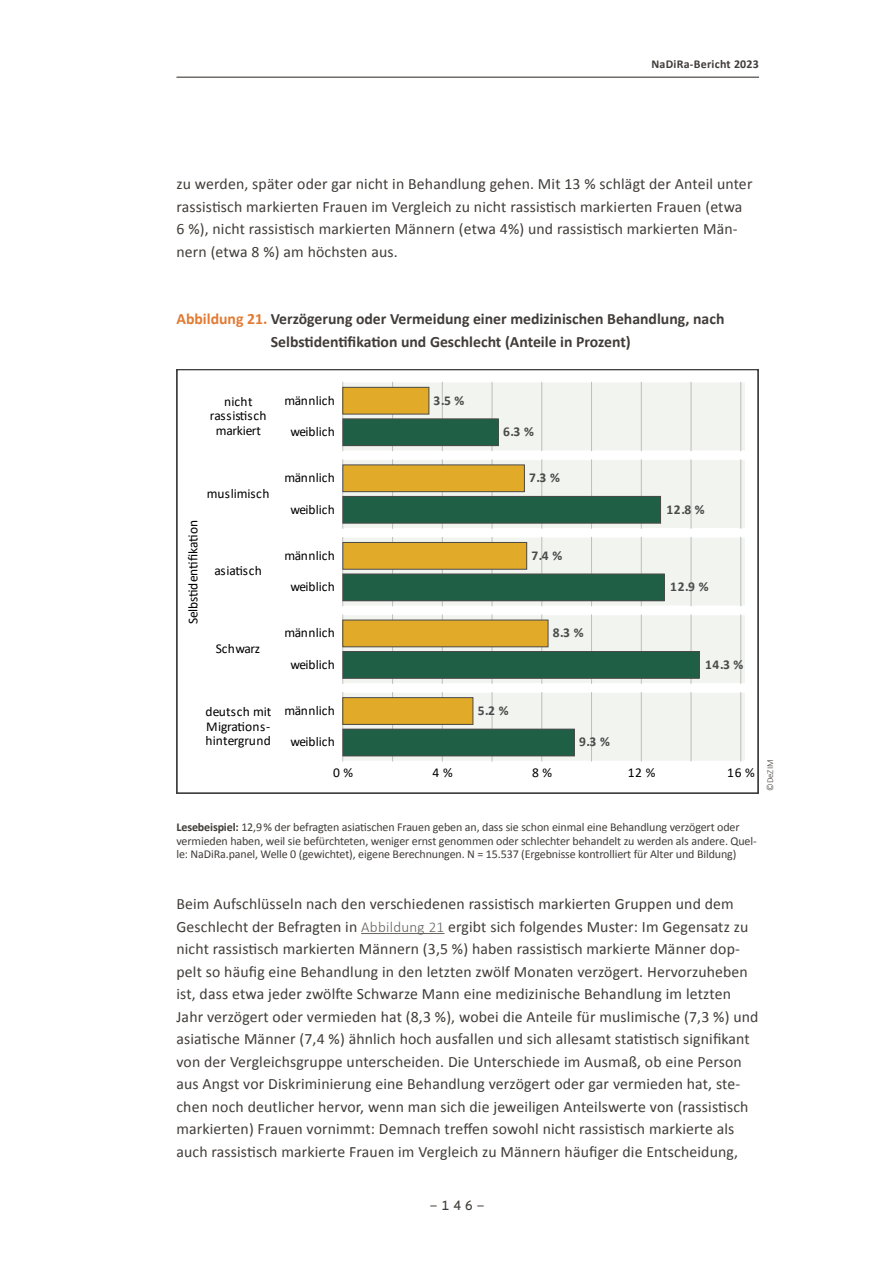
<style>
.page{position:relative;width:893px;height:1263px;background:#fff}
.page>*{position:absolute;margin:0;border:0;box-sizing:border-box;transform-origin:0 0}
.Fließtext_NMB{font:15.75px/22.5px "Calibri";letter-spacing:.01em;color:#413c38}
.Abbildung_Überschrift_NMB{font:700 15.75px/22.5px "Calibri";color:#413c38;text-align:center}
.t1{font:13.5px/14.5px "Calibri";letter-spacing:-.005em;color:#000;text-align:center}
.t2{font:700 13.5px "Calibri";color:#4b4b4b}
.t3{font:300 13.5px "Overpass Mono";color:#413c38}
.Bildunterschrift_NMB{font:12px/13.5px "Calibri";letter-spacing:-.01em;color:#413c38}
.t4{font:700 12px "Calibri";letter-spacing:.02em;color:#413c38}
.t5{font:300 9px "Calibri";color:#413c38}
.s1{color:#e37a32}
.s2{font-weight:700}
.s3{font-weight:300;font-size:15px;color:#666360}
</style>
<div class="page">
<hr style="left:176px;top:77px;width:583px;height:1px;background:#413c38">
<svg style="left:176px;top:369px;width:582px;height:425px"></svg>
<div style="left:343px;top:382px;width:403px;height:69px;background:#f2f4ef"></div>
<hr style="left:392px;top:382px;width:1px;height:69px;background:#bebebe">
<hr style="left:492px;top:382px;width:1px;height:69px;background:#bebebe">
<hr style="left:591px;top:382px;width:1px;height:69px;background:#bebebe">
<hr style="left:691px;top:382px;width:1px;height:69px;background:#bebebe">
<hr style="left:343px;top:382px;width:1px;height:69px;background:#bebebe">
<hr style="left:442px;top:382px;width:1px;height:69px;background:#bebebe">
<hr style="left:541px;top:382px;width:1px;height:69px;background:#bebebe">
<hr style="left:641px;top:382px;width:1px;height:69px;background:#bebebe">
<hr style="left:740px;top:382px;width:1px;height:69px;background:#bebebe">
<div style="left:343px;top:387px;width:86px;height:27px;background:#e1aa28"></div>
<div style="left:343px;top:387px;width:86px;height:28px;border:1px solid #4b4b4b"></div>
<div style="left:343px;top:419px;width:155px;height:27px;background:#1e5f46"></div>
<div style="left:343px;top:418px;width:156px;height:28px;border:1px solid #4b4b4b"></div>
<div style="left:343px;top:459px;width:403px;height:70px;background:#f2f4ef"></div>
<div style="left:343px;top:459px;width:403px;height:70px;border:2px solid #fff"></div>
<hr style="left:392px;top:459px;width:1px;height:70px;background:#bebebe">
<hr style="left:492px;top:459px;width:1px;height:70px;background:#bebebe">
<hr style="left:591px;top:459px;width:1px;height:70px;background:#bebebe">
<hr style="left:691px;top:459px;width:1px;height:70px;background:#bebebe">
<hr style="left:343px;top:459px;width:1px;height:70px;background:#bebebe">
<hr style="left:442px;top:459px;width:1px;height:70px;background:#bebebe">
<hr style="left:541px;top:459px;width:1px;height:70px;background:#bebebe">
<hr style="left:641px;top:459px;width:1px;height:70px;background:#bebebe">
<hr style="left:740px;top:459px;width:1px;height:70px;background:#bebebe">
<div style="left:343px;top:465px;width:181px;height:27px;background:#e1aa28"></div>
<div style="left:343px;top:464px;width:182px;height:28px;border:1px solid #4b4b4b"></div>
<div style="left:343px;top:496px;width:317px;height:27px;background:#1e5f46"></div>
<div style="left:343px;top:496px;width:318px;height:28px;border:1px solid #4b4b4b"></div>
<div style="left:343px;top:537px;width:403px;height:69px;background:#f2f4ef"></div>
<div style="left:343px;top:537px;width:403px;height:69px;border:2px solid #fff"></div>
<hr style="left:392px;top:537px;width:1px;height:69px;background:#bebebe">
<hr style="left:492px;top:537px;width:1px;height:69px;background:#bebebe">
<hr style="left:591px;top:537px;width:1px;height:69px;background:#bebebe">
<hr style="left:691px;top:537px;width:1px;height:69px;background:#bebebe">
<hr style="left:343px;top:537px;width:1px;height:69px;background:#bebebe">
<hr style="left:442px;top:537px;width:1px;height:69px;background:#bebebe">
<hr style="left:541px;top:537px;width:1px;height:69px;background:#bebebe">
<hr style="left:641px;top:537px;width:1px;height:69px;background:#bebebe">
<hr style="left:740px;top:537px;width:1px;height:69px;background:#bebebe">
<div style="left:343px;top:542px;width:184px;height:27px;background:#e1aa28"></div>
<div style="left:343px;top:542px;width:184px;height:28px;border:1px solid #4b4b4b"></div>
<div style="left:343px;top:574px;width:321px;height:27px;background:#1e5f46"></div>
<div style="left:343px;top:573px;width:322px;height:28px;border:1px solid #4b4b4b"></div>
<div style="left:343px;top:614px;width:403px;height:70px;background:#f2f4ef"></div>
<div style="left:343px;top:614px;width:403px;height:70px;border:2px solid #fff"></div>
<hr style="left:392px;top:614px;width:1px;height:70px;background:#bebebe">
<hr style="left:492px;top:614px;width:1px;height:70px;background:#bebebe">
<hr style="left:591px;top:614px;width:1px;height:70px;background:#bebebe">
<hr style="left:691px;top:614px;width:1px;height:70px;background:#bebebe">
<hr style="left:343px;top:614px;width:1px;height:70px;background:#bebebe">
<hr style="left:442px;top:614px;width:1px;height:70px;background:#bebebe">
<hr style="left:541px;top:614px;width:1px;height:70px;background:#bebebe">
<hr style="left:641px;top:614px;width:1px;height:70px;background:#bebebe">
<hr style="left:740px;top:614px;width:1px;height:70px;background:#bebebe">
<div style="left:343px;top:620px;width:205px;height:27px;background:#e1aa28"></div>
<div style="left:343px;top:619px;width:206px;height:28px;border:1px solid #4b4b4b"></div>
<div style="left:343px;top:651px;width:356px;height:27px;background:#1e5f46"></div>
<div style="left:343px;top:651px;width:357px;height:28px;border:1px solid #4b4b4b"></div>
<div style="left:343px;top:692px;width:403px;height:69px;background:#f2f4ef"></div>
<div style="left:343px;top:692px;width:403px;height:69px;border:2px solid #fff"></div>
<hr style="left:392px;top:692px;width:1px;height:69px;background:#bebebe">
<hr style="left:492px;top:692px;width:1px;height:69px;background:#bebebe">
<hr style="left:591px;top:692px;width:1px;height:69px;background:#bebebe">
<hr style="left:691px;top:692px;width:1px;height:69px;background:#bebebe">
<hr style="left:343px;top:692px;width:1px;height:69px;background:#bebebe">
<hr style="left:442px;top:692px;width:1px;height:69px;background:#bebebe">
<hr style="left:541px;top:692px;width:1px;height:69px;background:#bebebe">
<hr style="left:641px;top:692px;width:1px;height:69px;background:#bebebe">
<hr style="left:740px;top:692px;width:1px;height:69px;background:#bebebe">
<div style="left:343px;top:698px;width:130px;height:26px;background:#e1aa28"></div>
<div style="left:343px;top:697px;width:130px;height:28px;border:1px solid #4b4b4b"></div>
<div style="left:343px;top:729px;width:231px;height:27px;background:#1e5f46"></div>
<div style="left:343px;top:729px;width:232px;height:27px;border:1px solid #4b4b4b"></div>
<hr style="left:361px;top:933px;width:83px;height:1px;background:#666360">
<p class="t4" style="left:651px;top:56px;width:109px">NaDiRa-Bericht 2023</p>
<p class="Fließtext_NMB" style="left:176px;top:172px;width:577px">zu werden, später oder gar nicht in Behandlung gehen. Mit 13 % schlägt der Anteil unter rassistisch markierten Frauen im Vergleich zu nicht rassistisch markierten Frauen (etwa 6 %), nicht rassistisch markierten Männern (etwa 4%) und rassistisch markierten Män&shy;nern (etwa 8 %) am höchsten aus.</p>
<p class="Abbildung_Überschrift_NMB" style="left:176px;top:307px;width:549px"><span class="s1">Abbildung 21.</span> Verzögerung oder Vermeidung einer medizinischen Behandlung, nach<br>Selbstidentifikation und Geschlecht (Anteile in Prozent)</p>
<p class="t1" style="left:210px;top:394px;width:58px">nicht rassistisch markiert</p>
<p class="t1" style="left:284px;top:392px;width:52px">männlich</p>
<p class="t1" style="left:290px;top:424px;width:46px">weiblich</p>
<p class="t2" style="left:434px;top:390px;width:32px">3.5 %</p>
<p class="t2" style="left:503px;top:422px;width:32px">6.3 %</p>
<p class="t1" style="left:185px;top:624px;width:106px;rotate:-90deg">Selbstidentifikation</p>
<p class="t1" style="left:207px;top:486px;width:64px">muslimisch</p>
<p class="t1" style="left:214px;top:563px;width:49px">asiatisch</p>
<p class="t1" style="left:216px;top:641px;width:46px">Schwarz</p>
<p class="t1" style="left:284px;top:470px;width:52px">männlich</p>
<p class="t1" style="left:290px;top:502px;width:46px">weiblich</p>
<p class="t1" style="left:284px;top:548px;width:52px">männlich</p>
<p class="t1" style="left:290px;top:579px;width:46px">weiblich</p>
<p class="t1" style="left:284px;top:625px;width:52px">männlich</p>
<p class="t1" style="left:290px;top:657px;width:46px">weiblich</p>
<p class="t2" style="left:529px;top:468px;width:32px">7.3 %</p>
<p class="t2" style="left:531px;top:546px;width:32px">7.4 %</p>
<p class="t2" style="left:553px;top:623px;width:32px">8.3 %</p>
<p class="t2" style="left:666px;top:500px;width:40px">12.8 %</p>
<p class="t2" style="left:670px;top:577px;width:40px">12.9 %</p>
<p class="t2" style="left:705px;top:655px;width:40px">14.3 %</p>
<p class="t1" style="left:205px;top:704px;width:68px;text-align:justify">deutsch mit Migrations&shy;hintergrund</p>
<p class="t1" style="left:284px;top:703px;width:52px">männlich</p>
<p class="t1" style="left:290px;top:734px;width:46px">weiblich</p>
<p class="t2" style="left:478px;top:701px;width:32px">5.2 %</p>
<p class="t2" style="left:579px;top:732px;width:32px">9.3 %</p>
<p class="t1" style="left:333px;top:765px;width:22px">0 %</p>
<p class="t1" style="left:433px;top:765px;width:22px">4 %</p>
<p class="t1" style="left:532px;top:765px;width:22px">8 %</p>
<p class="t1" style="left:628px;top:765px;width:29px">12 %</p>
<p class="t1" style="left:727px;top:765px;width:29px">16 %</p>
<p class="t5" style="left:765px;top:791px;width:33px;rotate:-90deg">©DeZIM</p>
<p class="Bildunterschrift_NMB" style="left:176px;top:820px;width:582px"><span class="s2">Lesebeispiel:</span> 12,9% der befragten asiatischen Frauen geben an, dass sie schon einmal eine Behandlung verzögert oder vermieden haben, weil sie befürchteten, weniger ernst genommen oder schlechter behandelt zu werden als andere. Quel&shy;le: NaDiRa.panel, Welle 0 (gewichtet), eigene Berechnungen. N = 15.537 (Ergebnisse kontrolliert für Alter und Bildung)</p>
<p class="Fließtext_NMB" style="left:176px;top:892px;width:583px">Beim Aufschlüsseln nach den verschiedenen rassistisch markierten Gruppen und dem Geschlecht der Befragten in <span class="s3">Abbildung 21</span> ergibt sich folgendes Muster: Im Gegensatz zu nicht rassistisch markierten Männern (3,5 %) haben rassistisch markierte Männer dop&shy;pelt so häufig eine Behandlung in den letzten zwölf Monaten verzögert. Hervorzuheben ist, dass etwa jeder zwölfte Schwarze Mann eine medizinische Behandlung im letzten Jahr verzögert oder vermieden hat (8,3 %), wobei die Anteile für muslimische (7,3 %) und asiatische Männer (7,4 %) ähnlich hoch ausfallen und sich allesamt statistisch signifikant von der Vergleichsgruppe unterscheiden. Die Unterschiede im Ausmaß, ob eine Person aus Angst vor Diskriminierung eine Behandlung verzögert oder gar vermieden hat, ste&shy;chen noch deutlicher hervor, wenn man sich die jeweiligen Anteilswerte von (rassistisch markierten) Frauen vornimmt: Demnach treffen sowohl nicht rassistisch markierte als auch rassistisch markierte Frauen im Vergleich zu Männern häufiger die Entscheidung,</p>
<p class="t3" style="left:429px;top:1195px;width:57px">-146-</p>
</div>
